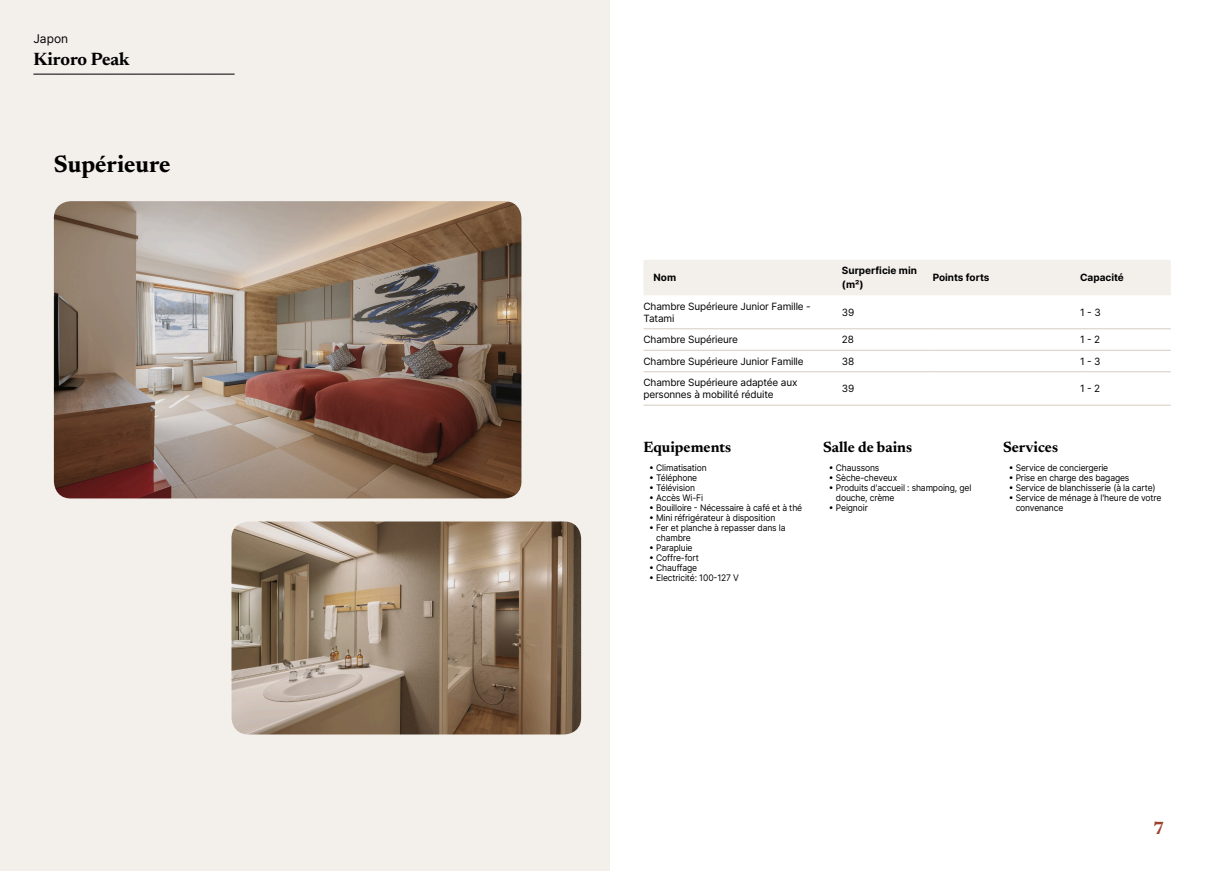
<style>
.page{position:relative;width:1219px;height:871px;background:#fff}
.page>*{position:absolute;margin:0;border:0;box-sizing:border-box;transform-origin:0 0}
.t1{font:700 24px "Newsreader 24 pt";color:#000}
.t2{font:700 18px "Newsreader 24 pt";color:#000}
.t3{font:700 18px "Newsreader 24 pt";color:#9d432c}
.t4{font:700 15px "Newsreader 24 pt";color:#000}
.t5{font:12px "Inter";color:#000}
.t6{font:10px/12px "Inter";letter-spacing:-.015em;color:#000}
.t7{font:700 10px/14px "Inter";color:#000}
.t8{font:9px/10px "Inter";letter-spacing:-.015em;color:#000;scale:.95 1}
</style>
<div class="page">
<div style="left:0;top:0;width:609px;height:870px;background:#f3f0ec"></div>
<img style="left:54px;top:201px;width:467px;height:297px">
<img style="left:231px;top:521px;width:350px;height:213px">
<svg style="left:34px;top:74px;width:200px;height:1px"></svg>
<div style="left:644px;top:260px;width:527px;height:35px;background:#f3f0ec"></div>
<hr style="left:643px;top:328px;width:199px;height:1px;background:#d7cdc1">
<hr style="left:842px;top:328px;width:91px;height:1px;background:#d7cdc1">
<hr style="left:933px;top:328px;width:147px;height:1px;background:#d7cdc1">
<hr style="left:1080px;top:328px;width:91px;height:1px;background:#d7cdc1">
<hr style="left:643px;top:349px;width:199px;height:1px;background:#d7cdc1">
<hr style="left:842px;top:349px;width:91px;height:1px;background:#d7cdc1">
<hr style="left:933px;top:349px;width:147px;height:1px;background:#d7cdc1">
<hr style="left:1080px;top:349px;width:91px;height:1px;background:#d7cdc1">
<hr style="left:643px;top:371px;width:199px;height:1px;background:#d7cdc1">
<hr style="left:842px;top:371px;width:91px;height:1px;background:#d7cdc1">
<hr style="left:933px;top:371px;width:147px;height:1px;background:#d7cdc1">
<hr style="left:1080px;top:371px;width:91px;height:1px;background:#d7cdc1">
<hr style="left:643px;top:404px;width:199px;height:1px;background:#d7cdc1">
<hr style="left:842px;top:404px;width:91px;height:1px;background:#d7cdc1">
<hr style="left:933px;top:404px;width:147px;height:1px;background:#d7cdc1">
<hr style="left:1080px;top:404px;width:91px;height:1px;background:#d7cdc1">
<h3 class="t5" style="left:33px;top:30px;width:36px">Japon</h3>
<h2 class="t2" style="left:33px;top:46px;width:98px">Kiroro Peak</h2>
<h1 class="t1" style="left:54px;top:147px;width:118px">Supérieure</h1>
<p class="t7" style="left:653px;top:270px;width:24px">Nom</p>
<p class="t7" style="left:842px;top:263px;width:77px">Surperficie min (m²)</p>
<p class="t7" style="left:933px;top:270px;width:58px">Points forts</p>
<p class="t7" style="left:1080px;top:270px;width:45px">Capacité</p>
<p class="t6" style="left:643px;top:300px;width:169px">Chambre Supérieure Junior Famille -<br>Tatami</p>
<p class="t6" style="left:842px;top:306px;width:14px">39</p>
<p class="t6" style="left:1080px;top:306px;width:22px">1 - 3</p>
<p class="t6" style="left:643px;top:333px;width:96px">Chambre Supérieure</p>
<p class="t6" style="left:842px;top:333px;width:14px">28</p>
<p class="t6" style="left:1080px;top:333px;width:22px">1 - 2</p>
<p class="t6" style="left:643px;top:354px;width:162px">Chambre Supérieure Junior Famille</p>
<p class="t6" style="left:842px;top:354px;width:14px">38</p>
<p class="t6" style="left:1080px;top:354px;width:22px">1 - 3</p>
<p class="t6" style="left:643px;top:376px;width:156px">Chambre Supérieure adaptée aux personnes à mobilité réduite</p>
<p class="t6" style="left:842px;top:382px;width:14px">39</p>
<p class="t6" style="left:1080px;top:382px;width:22px">1 - 2</p>
<h3 class="t4" style="left:643px;top:436px;width:89px">Equipements</h3>
<p class="t8" style="left:649px;top:462px;width:62px">• Climatisation</p>
<p class="t8" style="left:649px;top:472px;width:52px">• Téléphone</p>
<p class="t8" style="left:649px;top:482px;width:50px">• Télévision</p>
<p class="t8" style="left:649px;top:492px;width:58px">• Accès Wi-Fi</p>
<p class="t8" style="left:649px;top:502px;width:163px">• Bouilloire - Nécessaire à café et à thé</p>
<p class="t8" style="left:649px;top:512px;width:134px">• Mini réfrigérateur à disposition</p>
<p class="t8" style="left:656px;top:522px;width:138px;text-indent:-7px">• Fer et planche à repasser dans la chambre</p>
<p class="t8" style="left:649px;top:542px;width:47px">• Parapluie</p>
<p class="t8" style="left:649px;top:552px;width:54px">• Coffre-fort</p>
<p class="t8" style="left:649px;top:562px;width:52px">• Chauffage</p>
<p class="t8" style="left:649px;top:572px;width:96px">• Electricité: 100-127 V</p>
<h3 class="t4" style="left:823px;top:436px;width:90px">Salle de bains</h3>
<p class="t8" style="left:829px;top:462px;width:55px">• Chaussons</p>
<p class="t8" style="left:829px;top:472px;width:73px">• Sèche-cheveux</p>
<p class="t8" style="left:836px;top:482px;width:144px;text-indent:-7px">• Produits d'accueil : shampoing, gel douche, crème</p>
<p class="t8" style="left:829px;top:502px;width:43px">• Peignoir</p>
<h3 class="t4" style="left:1003px;top:436px;width:57px">Services</h3>
<p class="t8" style="left:1009px;top:462px;width:106px">• Service de conciergerie</p>
<p class="t8" style="left:1009px;top:472px;width:129px">• Prise en charge des bagages</p>
<p class="t8" style="left:1009px;top:482px;width:156px">• Service de blanchisserie (à la carte)</p>
<p class="t8" style="left:1016px;top:492px;width:155px;text-indent:-7px">• Service de ménage à l'heure de votre convenance</p>
<h2 class="t3" style="left:1153px;top:814px;width:13px">7</h2>
</div>
